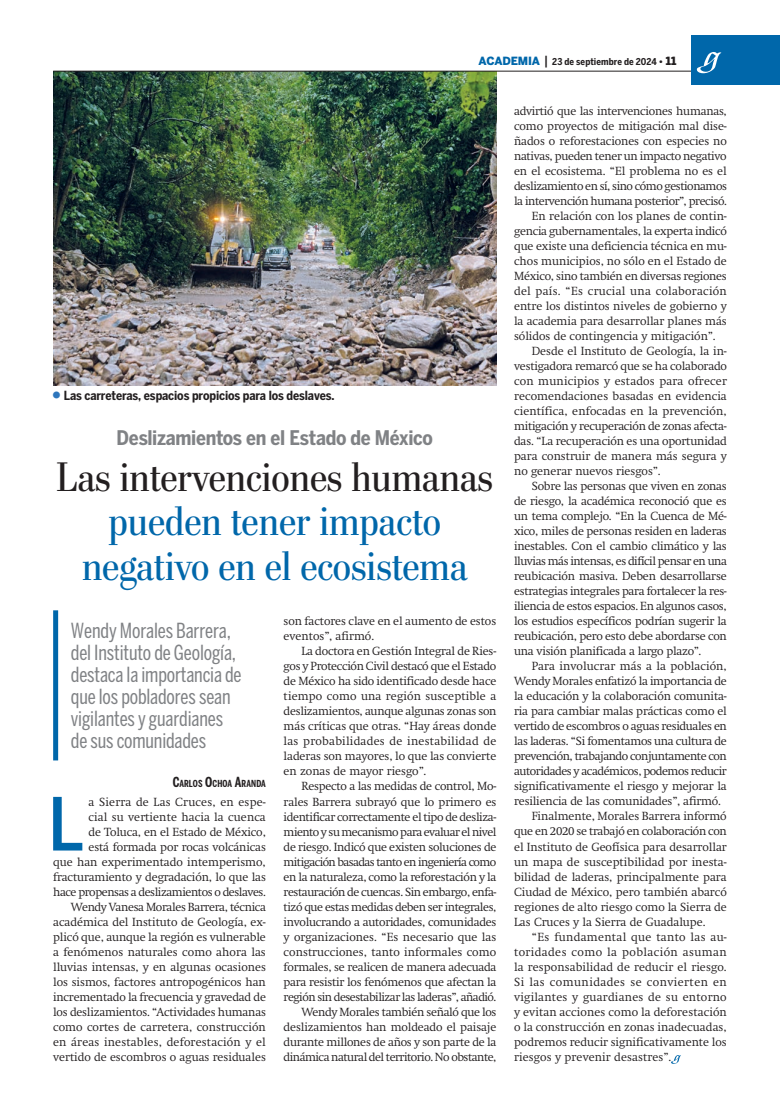
<style>
.page{position:relative;width:780px;height:1117px;background:#fff}
.page>*{position:absolute;margin:0;border:0;box-sizing:border-box;transform-origin:0 0}
.t1{font:500 72.38px "Benton Sans Cond";color:#0067aa}
.t2{font:41.25px/44.1px "Stilson";color:#0067aa;text-align:center}
.t3{font:41.25px "Stilson";color:#231f20}
.t4{font:20.62px/21.9px "Benton Sans Comp";letter-spacing:-.01em;color:#808285}
.t5{font:700 20px "Benton Sans Cond";letter-spacing:-.015em;color:#808285}
.t6{font:700 12.5px "Benton Sans Cond";letter-spacing:-.01em;color:#231f20}
.t7{font:300 11.62px/15px "Swift";letter-spacing:-.01em;color:#231f20;text-align:right}
.t8{font:300 11.62px "Swift";letter-spacing:.01em;color:#231f20}
.t9{font:300 11.62px "Swift";letter-spacing:-.035em;color:#231f20}
.t10{font:300 11.62px "Swift";letter-spacing:.025em;color:#231f20}
.t11{font:300 11.62px "Swift";letter-spacing:.015em;color:#231f20}
.t12{font:300 11.62px "Swift";letter-spacing:.02em;color:#231f20}
.t13{font:300 11.62px "Swift";letter-spacing:.035em;color:#231f20}
.t14{font:300 11.62px "Swift";letter-spacing:.04em;color:#231f20}
.t15{font:300 11.62px "Swift";letter-spacing:.03em;color:#231f20}
.t16{font:700 9.62px "Benton Sans Comp";letter-spacing:.01em;color:#231f20}
.t17{font:700 9.38px "Benton Sans Cond";letter-spacing:.01em;color:#231f20}
.s1{font-family:"Benton Sans";font-weight:900;font-size:11.25px;color:#0067aa}
.s2{font-weight:500;font-size:12.5px}
.s3{font-family:"Benton Sans";font-weight:900}
.s4{font-family:"Benton Sans";font-weight:900;font-size:11.25px}
.s5{font-size:13.75px}
</style>
<div class="page">
<img style="left:53px;top:72px;width:443px;height:313px">
<hr style="left:53px;top:71px;width:673px;height:1px;background:#231f20">
<div style="left:691px;top:35px;width:88px;height:50px;background:#0067aa"></div>
<svg style="left:696px;top:52px;width:26px;height:21px"></svg>
<div style="left:53px;top:610px;width:5px;height:150px;background:#0067aa"></div>
<svg style="left:671px;top:1055px;width:10px;height:8px"></svg>
<p class="t17" style="left:478px;top:56px;width:199px"><span class="s1">ACADEMIA</span> <span class="s2">|</span> 23 de septiembre de 2024 <span class="s3">•</span> <span class="s4">11</span></p>
<p class="t6" style="left:64px;top:388px;width:272px">Las carreteras, espacios propicios para los deslaves.</p>
<h3 class="t5" style="left:117px;top:426px;width:318px">Deslizamientos en el Estado de México</h3>
<h2 class="t3" style="left:56px;top:453px;width:438px">Las intervenciones humanas</h2>
<h2 class="t2" style="left:82px;top:499px;width:387px">pueden tener impacto negativo en el ecosistema</h2>
<p class="t7" style="left:283px;top:613px;width:214px;text-align:left">son factores clave en el aumento de estos eventos”, afirmó.</p>
<p class="t7" style="left:283px;top:643px;width:214px;text-align:justify;text-indent:18px">La doctora en Gestión Integral de Ries&shy;gos y Protección Civil destacó que el Estado de México ha sido identificado desde hace tiempo como una región susceptible a deslizamientos, aunque algunas zonas son más críticas que otras. “Hay áreas donde las probabilidades de inestabilidad de laderas son mayores, lo que las convierte en zonas de mayor riesgo”.</p>
<p class="t7" style="left:283px;top:778px;width:214px">Respecto a las medidas de control, Mo&shy;rales Barrera subrayó que lo primero es identificar correctamente el tipo de desliza&shy;miento y su mecanismo para evaluar el nivel de riesgo. Indicó que existen soluciones de mitigación basadas tanto en ingeniería como en la naturaleza, como la reforestación y la restauración de cuencas. Sin embargo, enfa&shy;tizó que estas medidas deben ser integrales, involucrando a autoridades, comunidades y organizaciones. “Es necesario que las construcciones, tanto informales como formales, se realicen de manera adecuada para resistir los fenómenos que afectan la región sin desestabilizar las laderas”, añadió.<br>Wendy Morales también señaló que los deslizamientos han moldeado el paisaje durante millones de años y son parte de la dinámica natural del territorio. No obstante,</p>
<h3 class="t4" style="left:71px;top:619px;width:172px">Wendy Morales Barrera, del Instituto de Geología, destaca la importancia de que los pobladores sean vigilantes y guardianes de sus comunidades</h3>
<p class="t16" style="left:173px;top:778px;width:95px"><span class="s5">C</span>ARLOS <span class="s5">O</span>CHOA <span class="s5">A</span>RANDA</p>
<p class="t7" style="left:53px;top:793px;width:214px">a Sierra de Las Cruces, en espe-<br>cial su vertiente hacia la cuenca<br>de Toluca, en el Estado de México,<br>está formada por rocas volcánicas<br>que han experimentado intemperismo, fracturamiento y degradación, lo que las hace propensas a deslizamientos o deslaves.<br>Wendy Vanesa Morales Barrera, técnica académica del Instituto de Geología, ex&shy;plicó que, aunque la región es vulnerable a fenómenos naturales como ahora las lluvias intensas, y en algunas ocasiones los sismos, factores antropogénicos han incrementado la frecuencia y gravedad de los deslizamientos. “Actividades humanas como cortes de carretera, construcción en áreas inestables, deforestación y el vertido de escombros o aguas residuales</p>
<h1 class="t1" style="left:48px;top:781px;width:38px">L</h1>
<p class="t7" style="left:514px;top:103px;width:214px">advirtió que las intervenciones humanas,</p>
<p class="t7" style="left:514px;top:118px;width:214px">como proyectos de mitigación mal dise-</p>
<p class="t7" style="left:514px;top:133px;width:214px">ñados o reforestaciones con especies no</p>
<p class="t7" style="left:514px;top:148px;width:214px">nativas, pueden tener un impacto negativo</p>
<p class="t7" style="left:514px;top:163px;width:214px">en el ecosistema. “El problema no es el</p>
<p class="t9" style="left:514px;top:179px;width:214px">deslizamiento en sí, sino cómo gestionamos</p>
<p class="t9" style="left:514px;top:194px;width:214px">la intervención humana posterior”, precisó.</p>
<p class="t7" style="left:531px;top:208px;width:196px">En relación con los planes de contin-</p>
<p class="t7" style="left:514px;top:223px;width:214px">gencia gubernamentales, la experta indicó</p>
<p class="t7" style="left:514px;top:238px;width:214px">que existe una deficiencia técnica en mu-</p>
<p class="t7" style="left:514px;top:253px;width:214px">chos municipios, no sólo en el Estado de</p>
<p class="t7" style="left:514px;top:268px;width:214px">México, sino también en diversas regiones</p>
<p class="t10" style="left:514px;top:284px;width:214px">del país. “Es crucial una colaboración</p>
<p class="t7" style="left:514px;top:298px;width:214px">entre los distintos niveles de gobierno y</p>
<p class="t7" style="left:514px;top:313px;width:214px">la academia para desarrollar planes más</p>
<p class="t7" style="left:514px;top:328px;width:203px">sólidos de contingencia y mitigación”.</p>
<p class="t7" style="left:531px;top:343px;width:196px">Desde el Instituto de Geología, la in-</p>
<p class="t7" style="left:514px;top:358px;width:214px">vestigadora remarcó que se ha colaborado</p>
<p class="t11" style="left:514px;top:374px;width:214px">con municipios y estados para ofrecer</p>
<p class="t7" style="left:514px;top:388px;width:214px">recomendaciones basadas en evidencia</p>
<p class="t8" style="left:514px;top:404px;width:214px">científica, enfocadas en la prevención,</p>
<p class="t7" style="left:514px;top:418px;width:214px">mitigación y recuperación de zonas afecta-</p>
<p class="t7" style="left:514px;top:433px;width:214px">das. “La recuperación es una oportunidad</p>
<p class="t7" style="left:514px;top:448px;width:214px">para construir de manera más segura y</p>
<p class="t7" style="left:514px;top:463px;width:148px">no generar nuevos riesgos”.</p>
<p class="t7" style="left:531px;top:478px;width:196px">Sobre las personas que viven en zonas</p>
<p class="t7" style="left:514px;top:493px;width:214px">de riesgo, la académica reconoció que es</p>
<p class="t7" style="left:514px;top:508px;width:214px">un tema complejo. “En la Cuenca de Mé-</p>
<p class="t7" style="left:514px;top:523px;width:214px">xico, miles de personas residen en laderas</p>
<p class="t7" style="left:514px;top:538px;width:214px">inestables. Con el cambio climático y las</p>
<p class="t9" style="left:514px;top:554px;width:214px">lluvias más intensas, es difícil pensar en una</p>
<p class="t7" style="left:514px;top:568px;width:214px">reubicación masiva. Deben desarrollarse</p>
<p class="t7" style="left:514px;top:583px;width:214px">estrategias integrales para fortalecer la res-</p>
<p class="t7" style="left:514px;top:598px;width:214px">iliencia de estos espacios. En algunos casos,</p>
<p class="t7" style="left:514px;top:613px;width:214px">los estudios específicos podrían sugerir la</p>
<p class="t7" style="left:514px;top:628px;width:214px">reubicación, pero esto debe abordarse con</p>
<p class="t7" style="left:514px;top:643px;width:189px">una visión planificada a largo plazo”.</p>
<p class="t8" style="left:531px;top:659px;width:196px">Para involucrar más a la población,</p>
<p class="t7" style="left:514px;top:673px;width:214px">Wendy Morales enfatizó la importancia de</p>
<p class="t7" style="left:514px;top:688px;width:214px">la educación y la colaboración comunita-</p>
<p class="t7" style="left:514px;top:703px;width:214px">ria para cambiar malas prácticas como el</p>
<p class="t7" style="left:514px;top:718px;width:214px">vertido de escombros o aguas residuales en</p>
<p class="t7" style="left:514px;top:733px;width:214px">las laderas. “Si fomentamos una cultura de</p>
<p class="t9" style="left:514px;top:749px;width:214px">prevención, trabajando conjuntamente con</p>
<p class="t9" style="left:514px;top:764px;width:214px">autoridades y académicos, podemos reducir</p>
<p class="t7" style="left:514px;top:778px;width:214px">significativamente el riesgo y mejorar la</p>
<p class="t7" style="left:514px;top:793px;width:208px">resiliencia de las comunidades”, afirmó.</p>
<p class="t7" style="left:531px;top:808px;width:196px">Finalmente, Morales Barrera informó</p>
<p class="t7" style="left:514px;top:823px;width:214px">que en 2020 se trabajó en colaboración con</p>
<p class="t7" style="left:514px;top:838px;width:214px">el Instituto de Geofísica para desarrollar</p>
<p class="t7" style="left:514px;top:853px;width:214px">un mapa de susceptibilidad por inesta-</p>
<p class="t7" style="left:514px;top:868px;width:214px">bilidad de laderas, principalmente para</p>
<p class="t7" style="left:514px;top:883px;width:214px">Ciudad de México, pero también abarcó</p>
<p class="t7" style="left:514px;top:898px;width:214px">regiones de alto riesgo como la Sierra de</p>
<p class="t7" style="left:514px;top:913px;width:193px">Las Cruces y la Sierra de Guadalupe.</p>
<p class="t15" style="left:531px;top:929px;width:196px">“Es fundamental que tanto las au-</p>
<p class="t13" style="left:514px;top:944px;width:214px">toridades como la población asuman</p>
<p class="t8" style="left:514px;top:959px;width:214px">la responsabilidad de reducir el riesgo.</p>
<p class="t14" style="left:514px;top:974px;width:214px">Si las comunidades se convierten en</p>
<p class="t12" style="left:514px;top:989px;width:214px">vigilantes y guardianes de su entorno</p>
<p class="t8" style="left:514px;top:1004px;width:214px">y evitan acciones como la deforestación</p>
<p class="t8" style="left:514px;top:1019px;width:214px">o la construcción en zonas inadecuadas,</p>
<p class="t7" style="left:514px;top:1033px;width:214px">podremos reducir significativamente los</p>
<p class="t8" style="left:514px;top:1049px;width:159px">riesgos y prevenir desastres”.</p>
</div>
